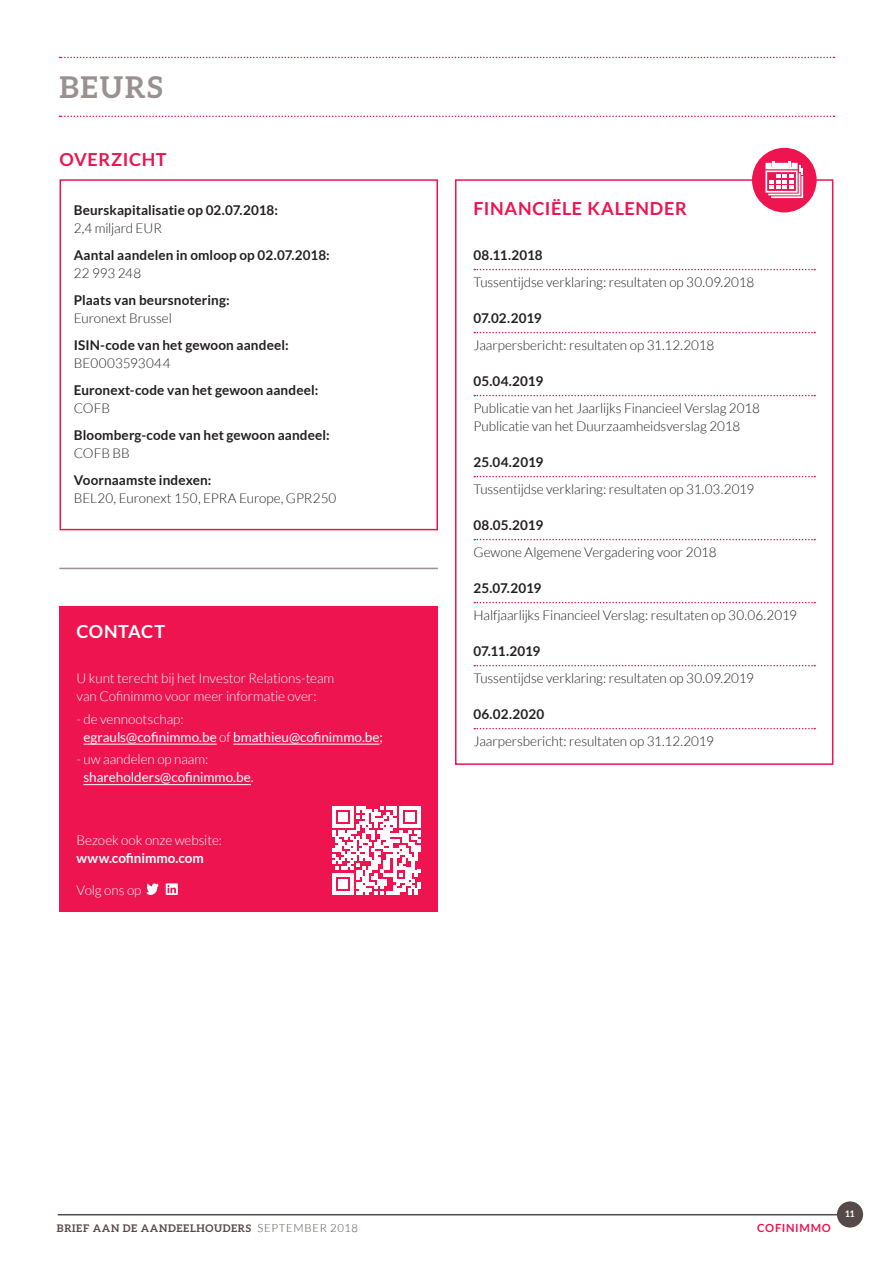
<style>
.page{position:relative;width:893px;height:1263px;background:#fff}
.page>*{position:absolute;margin:0;border:0;box-sizing:border-box;transform-origin:0 0}
.t1{font:700 30px "Aleo";letter-spacing:.06em;color:#9a9090}
.t2{font:700 18px "Lato";letter-spacing:.035em;color:#ed1450}
.t3{font:700 18px "Lato";letter-spacing:.025em;color:#fff}
.t4{font:300 13.5px/18px "Lato";letter-spacing:-.005em;color:#231f20}
.t5{font:700 13.5px "Lato";letter-spacing:.01em;color:#231f20}
.t6{font:300 13.5px/18px "Lato";letter-spacing:-.005em;color:#fff}
.t7{font:13.5px/18px "Lato";color:#fff}
.t8{font:700 13.5px "Lato";color:#fff}
.t9{font:700 11.25px "Lato";letter-spacing:.06em;color:#ed1450}
.t10{font:700 10.5px "Aleo";letter-spacing:.065em;color:#554a49}
.t11{font:700 9px "Aleo";color:#fff}
.s1{font-weight:300}
.s2{font-family:"Lato";font-weight:300;font-size:11.25px}
</style>
<div class="page">
<hr style="left:58px;top:1214px;width:785px;height:1px;background:#554a49">
<div style="left:837px;top:1201px;width:26px;height:26px;background:#554a49;border-radius:50%"></div>
<svg style="left:474px;top:269px;width:341px;height:1px"></svg>
<svg style="left:474px;top:332px;width:341px;height:1px"></svg>
<svg style="left:474px;top:395px;width:341px;height:1px"></svg>
<svg style="left:474px;top:476px;width:341px;height:1px"></svg>
<svg style="left:474px;top:539px;width:341px;height:1px"></svg>
<svg style="left:474px;top:602px;width:341px;height:1px"></svg>
<svg style="left:474px;top:665px;width:341px;height:1px"></svg>
<svg style="left:474px;top:728px;width:341px;height:1px"></svg>
<div style="left:455px;top:179px;width:378px;height:586px;border:2px solid #ed1450"></div>
<div style="left:60px;top:179px;width:378px;height:351px;border:2px solid #ed1450"></div>
<div style="left:60px;top:607px;width:378px;height:305px;background:#ed1450"></div>
<hr style="left:83px;top:744px;width:134px;height:1px;background:#fff">
<hr style="left:233px;top:744px;width:147px;height:1px;background:#fff">
<hr style="left:83px;top:784px;width:168px;height:1px;background:#fff">
<svg style="left:147px;top:883px;width:12px;height:12px"></svg>
<svg style="left:166px;top:883px;width:12px;height:12px"></svg>
<svg style="left:167px;top:885px;width:9px;height:8px"></svg>
<svg style="left:60px;top:57px;width:774px;height:1px"></svg>
<svg style="left:59px;top:116px;width:775px;height:1px"></svg>
<hr style="left:59px;top:568px;width:379px;height:1px;background:#9a9090">
<div style="left:752px;top:148px;width:65px;height:64px;background:#ed1450;border-radius:50%"></div>
<svg style="left:765px;top:161px;width:38px;height:37px"></svg>
<svg style="left:332px;top:806px;width:88px;height:88px"></svg>
<h1 class="t1" style="left:60px;top:70px;width:105px">BEURS</h1>
<h2 class="t2" style="left:60px;top:149px;width:109px">OVERZICHT</h2>
<p class="t5" style="left:74px;top:203px;width:206px">Beurskapitalisatie op 02.07.2018:</p>
<p class="t4" style="left:74px;top:220px;width:90px">2,4 miljard EUR</p>
<p class="t5" style="left:74px;top:248px;width:258px">Aantal aandelen in omloop op 02.07.2018:</p>
<p class="t4" style="left:74px;top:265px;width:69px">22 993 248</p>
<p class="t5" style="left:74px;top:293px;width:157px">Plaats van beursnotering:</p>
<p class="t4" style="left:74px;top:310px;width:100px">Euronext Brussel</p>
<p class="t5" style="left:74px;top:338px;width:216px">ISIN-code van het gewoon aandeel:</p>
<p class="t4" style="left:74px;top:355px;width:98px">BE0003593044</p>
<p class="t5" style="left:74px;top:383px;width:246px">Euronext-code van het gewoon aandeel:</p>
<p class="t4" style="left:74px;top:400px;width:38px">COFB</p>
<p class="t5" style="left:74px;top:428px;width:257px">Bloomberg-code van het gewoon aandeel:</p>
<p class="t4" style="left:74px;top:445px;width:58px">COFB BB</p>
<p class="t5" style="left:74px;top:473px;width:139px">Voornaamste indexen:</p>
<p class="t4" style="left:74px;top:490px;width:264px">BEL20, Euronext 150, EPRA Europe, GPR250</p>
<h2 class="t3" style="left:77px;top:621px;width:90px">CONTACT</h2>
<p class="t6" style="left:77px;top:670px;width:259px">U kunt terecht bij het Investor Relations-team van Cofinimmo voor meer informatie over:</p>
<p class="t7" style="left:83px;top:710px;width:301px;text-indent:-7px"><span class="s1">- de vennootschap:<br></span>egrauls@cofinimmo.be <span class="s1">of</span> bmathieu@cofinimmo.be;</p>
<p class="t6" style="left:77px;top:751px;width:133px">- uw aandelen op naam:</p>
<p class="t7" style="left:83px;top:768px;width:172px">shareholders@cofinimmo.be.</p>
<p class="t6" style="left:77px;top:832px;width:147px">Bezoek ook onze website:</p>
<p class="t8" style="left:77px;top:851px;width:129px">www.cofinimmo.com</p>
<p class="t6" style="left:77px;top:881px;width:66px">Volg ons op</p>
<h2 class="t2" style="left:473px;top:198px;width:215px">FINANCIËLE KALENDER</h2>
<p class="t5" style="left:473px;top:248px;width:71px">08.11.2018</p>
<p class="t4" style="left:473px;top:274px;width:282px">Tussentijdse verklaring: resultaten op 30.09.2018</p>
<p class="t5" style="left:473px;top:311px;width:70px">07.02.2019</p>
<p class="t4" style="left:473px;top:337px;width:242px">Jaarpersbericht: resultaten op 31.12.2018</p>
<p class="t5" style="left:473px;top:374px;width:71px">05.04.2019</p>
<p class="t4" style="left:473px;top:400px;width:288px">Publicatie van het Jaarlijks Financieel Verslag 2018<br>Publicatie van het Duurzaamheidsverslag 2018</p>
<p class="t5" style="left:473px;top:455px;width:71px">25.04.2019</p>
<p class="t4" style="left:473px;top:481px;width:282px">Tussentijdse verklaring: resultaten op 31.03.2019</p>
<p class="t5" style="left:473px;top:518px;width:71px">08.05.2019</p>
<p class="t4" style="left:473px;top:544px;width:245px">Gewone Algemene Vergadering voor 2018</p>
<p class="t5" style="left:473px;top:581px;width:69px">25.07.2019</p>
<p class="t4" style="left:473px;top:607px;width:325px">Halfjaarlijks Financieel Verslag: resultaten op 30.06.2019</p>
<p class="t5" style="left:473px;top:644px;width:68px">07.11.2019</p>
<p class="t4" style="left:473px;top:670px;width:282px">Tussentijdse verklaring: resultaten op 30.09.2019</p>
<p class="t5" style="left:473px;top:707px;width:72px">06.02.2020</p>
<p class="t4" style="left:473px;top:733px;width:242px">Jaarpersbericht: resultaten op 31.12.2019</p>
<p class="t10" style="left:57px;top:1222px;width:303px">BRIEF AAN DE AANDEELHOUDERS <span class="s2">SEPTEMBER 2018</span></p>
<p class="t9" style="left:757px;top:1222px;width:75px">COFINIMMO</p>
<p class="t11" style="left:846px;top:1209px;width:10px">11</p>
</div>
